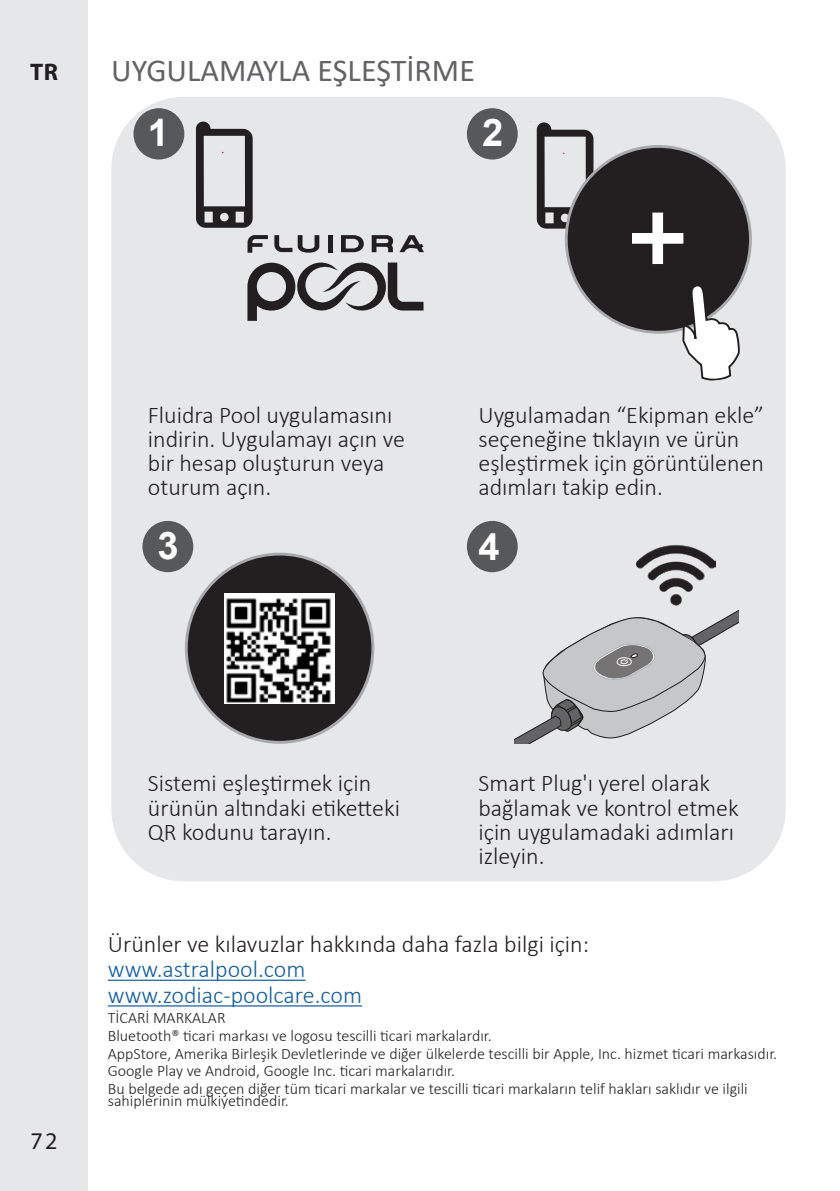
<style>
.page{position:relative;width:840px;height:1191px;background:#fff}
.page>*{position:absolute;margin:0;border:0;box-sizing:border-box;transform-origin:0 0}
.t1{font:700 108px "Myanmar Text";color:#fff}
.Body{font:700 38px "Arial";color:#fff}
.Medium{font:32px "Calibri";color:#636366}
.courant{font:300 24px/24px "Calibri";color:#231f20}
.courant-2{font:300 24px "Calibri";color:#175d9e}
.t2{font:24px "Myriad Pro";color:#231f20}
.t3{font:700 24px "Myriad Pro";color:#231f20}
.courant-3{font:300 16px/12px "Calibri";color:#231f20}
</style>
<div class="page">
<div style="left:0;top:0;width:88px;height:1191px;background:#e6e7e9"></div>
<div style="left:111px;top:97px;width:674px;height:784px;background:#e6e7e9;border-radius:72px"></div>
<svg style="left:536px;top:122px;width:57px;height:107px"></svg>
<div style="left:565px;top:146px;width:185px;height:187px;background:#231f20;border-radius:50%"></div>
<svg style="left:681px;top:283px;width:59px;height:98px"></svg>
<div style="left:144px;top:522px;width:48px;height:49px;background:#57585a;border-radius:50%"></div>
<div style="left:142px;top:521px;width:51px;height:51px;border:3px solid #57585a;border-radius:50%"></div>
<div style="left:186px;top:554px;width:186px;height:188px;background:#231f20;border-radius:50%"></div>
<img style="left:224px;top:594px;width:110px;height:110px">
<div style="left:468px;top:522px;width:48px;height:49px;background:#57585a;border-radius:50%"></div>
<div style="left:466px;top:521px;width:51px;height:51px;border:3px solid #57585a;border-radius:50%"></div>
<div style="left:468px;top:110px;width:48px;height:48px;background:#57585a;border-radius:50%"></div>
<div style="left:466px;top:108px;width:51px;height:51px;border:3px solid #57585a;border-radius:50%"></div>
<img style="left:636px;top:544px;width:79px;height:56px">
<svg style="left:196px;top:122px;width:56px;height:106px"></svg>
<div style="left:135px;top:110px;width:48px;height:48px;background:#57585a;border-radius:50%"></div>
<div style="left:133px;top:108px;width:51px;height:51px;border:3px solid #57585a;border-radius:50%"></div>
<svg style="left:514px;top:600px;width:224px;height:143px"></svg>
<svg style="left:247px;top:262px;width:176px;height:59px"></svg>
<svg style="left:247px;top:235px;width:21px;height:18px"></svg>
<div style="left:327px;top:235px;width:5px;height:17px;background:#231f20"></div>
<svg style="left:341px;top:235px;width:22px;height:17px"></svg>
<svg style="left:371px;top:235px;width:22px;height:17px"></svg>
<svg style="left:274px;top:235px;width:45px;height:18px"></svg>
<svg style="left:399px;top:235px;width:25px;height:17px"></svg>
<hr style="left:108px;top:979px;width:197px;height:2px;background:#175d9e">
<hr style="left:108px;top:1005px;width:254px;height:1px;background:#175d9e">
<p class="t3" style="left:30px;top:59px;width:29px">TR</p>
<p class="Medium" style="left:111px;top:48px;width:365px">UYGULAMAYLA EŞLEŞTİRME</p>
<p class="Body" style="left:148px;top:106px;width:23px">1</p>
<p class="Body" style="left:481px;top:106px;width:23px">2</p>
<p class="t1" style="left:619px;top:169px;width:78px">+</p>
<p class="courant" style="left:148px;top:402px;width:258px">Fluidra Pool uygulamasını indirin. Uygulamayı açın ve bir hesap oluşturun veya oturum açın.</p>
<p class="courant" style="left:478px;top:402px;width:287px">Uygulamadan “Ekipman ekle” seçeneğine tıklayın ve ürün eşleştirmek için görüntülenen adımları takip edin.</p>
<p class="Body" style="left:157px;top:519px;width:23px">3</p>
<p class="Body" style="left:478px;top:519px;width:23px">4</p>
<p class="courant" style="left:148px;top:771px;width:253px">Sistemi eşleştirmek için ürünün altındaki etiketteki<br>QR kodunu tarayın.</p>
<p class="courant" style="left:478px;top:771px;width:261px">Smart Plug'ı yerel olarak bağlamak ve kontrol etmek için uygulamadaki adımları izleyin.</p>
<p class="t2" style="left:30px;top:1126px;width:29px">72</p>
<p class="courant" style="left:108px;top:931px;width:482px">Ürünler ve kılavuzlar hakkında daha fazla bilgi için:</p>
<p class="courant-2" style="left:108px;top:954px;width:199px">www.astralpool.com</p>
<p class="courant-2" style="left:108px;top:980px;width:256px">www.zodiac-poolcare.com</p>
<p class="courant-3" style="left:108px;top:1012px;width:119px">TİCARİ MARKALAR</p>
<p class="courant-3" style="left:108px;top:1029px;width:385px">Bluetooth® ticari markası ve logosu tescilli ticari markalardır.</p>
<p class="courant-3" style="left:108px;top:1047px;width:670px">AppStore, Amerika Birleşik Devletlerinde ve diğer ülkelerde tescilli bir Apple, Inc. hizmet ticari markasıdır.</p>
<p class="courant-3" style="left:108px;top:1065px;width:348px">Google Play ve Android, Google Inc. ticari markalarıdır.</p>
<p class="courant-3" style="left:108px;top:1082px;width:641px">Bu belgede adı geçen diğer tüm ticari markalar ve tescilli ticari markaların telif hakları saklıdır ve ilgili sahiplerinin mülkiyetindedir.</p>
</div>
